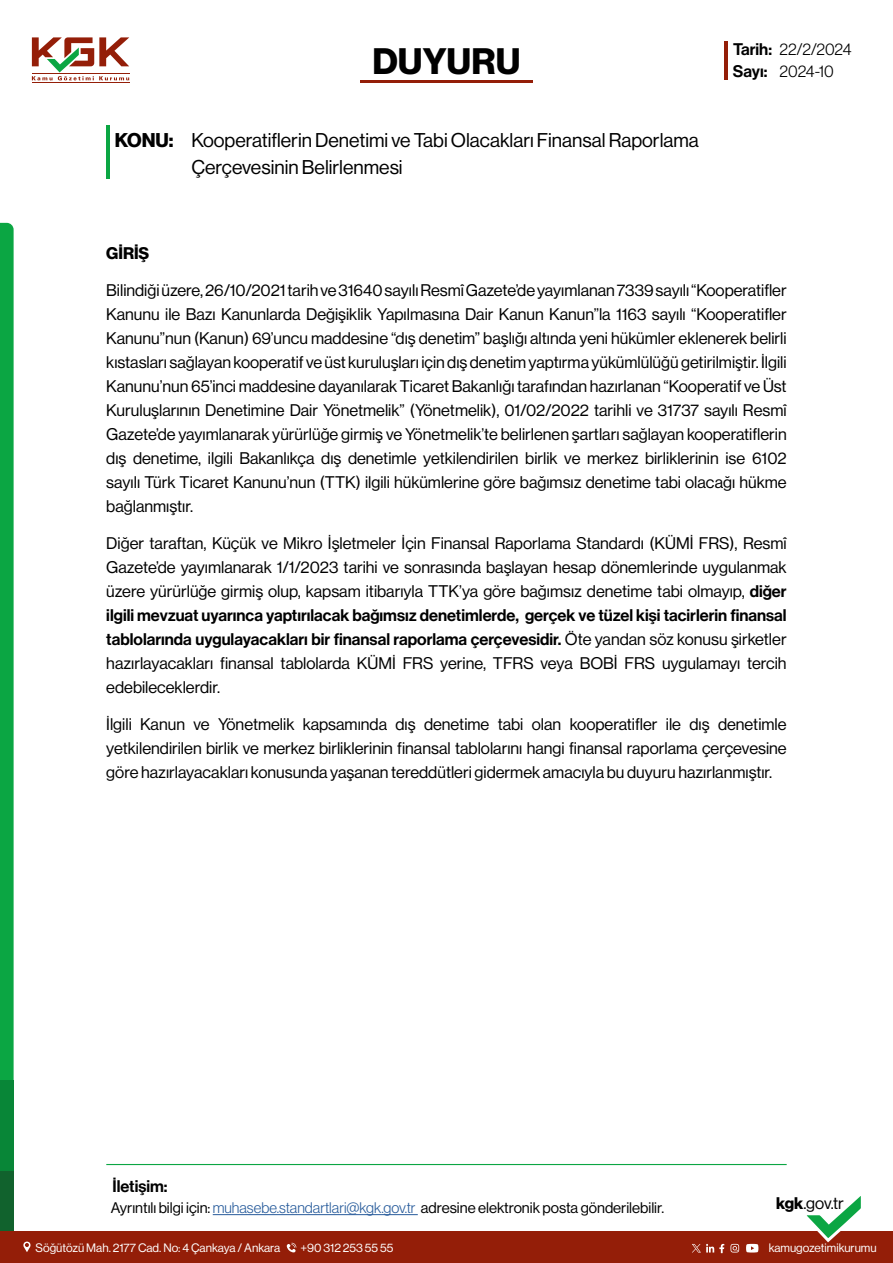
<style>
.page{position:relative;width:893px;height:1263px;background:#fff}
.page>*{position:absolute;margin:0;border:0;box-sizing:border-box;transform-origin:0 0}
.t1{font:36px "N Haas Grotesk DS Pro 75 Bd";color:#000}
.t2{font:19.5px/27px "N Haas Grotesk DS Pro 55 Rg";color:#000}
.t3{font:16.5px/24px "N Haas Grotesk DS Pro 55 Rg";color:#000;text-align:justify}
.t4{font:16.5px/24px "N Haas Grotesk DS Pro 65 Md";color:#000}
.t5{font:16.5px/21.9px "N Haas Grotesk DS Pro 45 Lt";color:#000}
.t6{font:16.5px "N Haas Grotesk DS Pro 75 Bd";color:#000}
.t7{font:15px "N Haas Grotesk DS Pro 55 Rg";color:#000}
.t8{font:12px "N Haas Grotesk DS Pro 55 Rg";color:#fff}
.s1{font-family:"N Haas Grotesk DS Pro 65 Md"}
.s2{font-family:"N Haas Grotesk DS Pro 75 Bd"}
.s3{font-family:"N Haas Grotesk DS Pro 55 Rg"}
.s4{font-family:"N Haas Grotesk DS Pro 45 Lt";color:#275b9b}
</style>
<div class="page">
<hr style="left:213px;top:1214px;width:205px;height:1px;background:#275b9b">
<hr style="left:106px;top:1164px;width:681px;height:1px;background:#0ba643">
<div style="left:0;top:1231px;width:893px;height:32px;background:#941e08"></div>
<svg style="left:287px;top:1243px;width:9px;height:9px"></svg>
<svg style="left:23px;top:1241px;width:7px;height:11px"></svg>
<svg style="left:730px;top:1244px;width:9px;height:8px"></svg>
<svg style="left:746px;top:1244px;width:12px;height:8px"></svg>
<svg style="left:692px;top:1244px;width:32px;height:9px"></svg>
<svg style="left:806px;top:1196px;width:55px;height:47px"></svg>
<div style="left:0;top:223px;width:14px;height:857px;background:#0ba643"></div>
<div style="left:0;top:1080px;width:14px;height:92px;background:#088637"></div>
<div style="left:0;top:1171px;width:14px;height:60px;background:#11622d"></div>
<hr style="left:32px;top:83px;width:97px;height:1px;background:#941e08">
<svg style="left:32px;top:37px;width:97px;height:43px"></svg>
<hr style="left:106px;top:126px;width:3px;height:53px;background:#0ba643">
<hr style="left:725px;top:41px;width:3px;height:38px;background:#941e08">
<hr style="left:360px;top:80px;width:173px;height:2px;background:#941e08">
<h1 class="t1" style="left:372px;top:40px;width:149px">DUYURU</h1>
<p class="t5" style="left:733px;top:38px;width:120px"><span class="s1">Tarih:</span> 22/2/2024<br><span class="s1">Sayı:</span> 2024-10</p>
<p class="t2" style="left:191px;top:127px;width:509px;text-indent:-77px"><span class="s2">KONU:</span> Kooperatiflerin Denetimi ve Tabi Olacakları Finansal Raporlama<br>Çerçevesinin Belirlenmesi</p>
<p class="t6" style="left:106px;top:244px;width:45px">GİRİŞ</p>
<p class="t3" style="left:106px;top:278px;width:682px">Bilindiği üzere, 26/10/2021 tarih ve 31640 sayılı Resmî Gazete’de yayımlanan 7339 sayılı “Kooperatifler Kanunu ile Bazı Kanunlarda Değişiklik Yapılmasına Dair Kanun Kanun”la 1163 sayılı “Kooperatifler Kanunu”nun (Kanun) 69’uncu maddesine “dış denetim” başlığı altında yeni hükümler eklenerek belirli kıstasları sağlayan kooperatif ve üst kuruluşları için dış denetim yaptırma yükümlülüğü getirilmiştir. İlgili Kanunu’nun 65’inci maddesine dayanılarak Ticaret Bakanlığı tarafından hazırlanan “Kooperatif ve Üst Kuruluşlarının Denetimine Dair Yönetmelik” (Yönetmelik), 01/02/2022 tarihli ve 31737 sayılı Resmî Gazete’de yayımlanarak yürürlüğe girmiş ve Yönetmelik’te belirlenen şartları sağlayan kooperatiflerin dış denetime, ilgili Bakanlıkça dış denetimle yetkilendirilen birlik ve merkez birliklerinin ise 6102 sayılı Türk Ticaret Kanunu’nun (TTK) ilgili hükümlerine göre bağımsız denetime tabi olacağı hükme bağlanmıştır.</p>
<p class="t3" style="left:106px;top:531px;width:682px">Diğer taraftan, Küçük ve Mikro İşletmeler İçin Finansal Raporlama Standardı (KÜMİ FRS), Resmî Gazete’de yayımlanarak 1/1/2023 tarihi ve sonrasında başlayan hesap dönemlerinde uygulanmak üzere yürürlüğe girmiş olup, kapsam itibarıyla TTK’ya göre bağımsız denetime tabi olmayıp, <span class="s1">diğer</span></p>
<p class="t4" style="left:106px;top:603px;width:682px">ilgili mevzuat uyarınca yaptırılacak bağımsız denetimlerde, gerçek ve tüzel kişi tacirlerin finansal tablolarında uygulayacakları bir finansal raporlama çerçevesidir. <span class="s3">Öte yandan söz konusu şirketler</span></p>
<p class="t3" style="left:106px;top:651px;width:682px">hazırlayacakları finansal tablolarda KÜMİ FRS yerine, TFRS veya BOBİ FRS uygulamayı tercih edebileceklerdir.</p>
<p class="t3" style="left:106px;top:712px;width:682px">İlgili Kanun ve Yönetmelik kapsamında dış denetime tabi olan kooperatifler ile dış denetimle yetkilendirilen birlik ve merkez birliklerinin finansal tablolarını hangi finansal raporlama çerçevesine göre hazırlayacakları konusunda yaşanan tereddütleri gidermek amacıyla bu duyuru hazırlanmıştır.</p>
<p class="t4" style="left:112px;top:1174px;width:57px">İletişim:</p>
<p class="t7" style="left:111px;top:1199px;width:555px">Ayrıntılı bilgi için:<span class="s4">muhasebe.standartlari@kgk.gov.tr</span> adresine elektronik posta gönderilebilir.</p>
<p class="t3" style="left:776px;top:1191px;width:69px"><span class="s2">kgk</span>.gov.tr</p>
<p class="t8" style="left:36px;top:1241px;width:246px">Söğütözü Mah. 2177 Cad. No: 4 Çankaya / Ankara</p>
<p class="t8" style="left:300px;top:1241px;width:94px">+90 312 253 55 55</p>
<p class="t8" style="left:769px;top:1241px;width:110px">kamugozetimikurumu</p>
</div>
